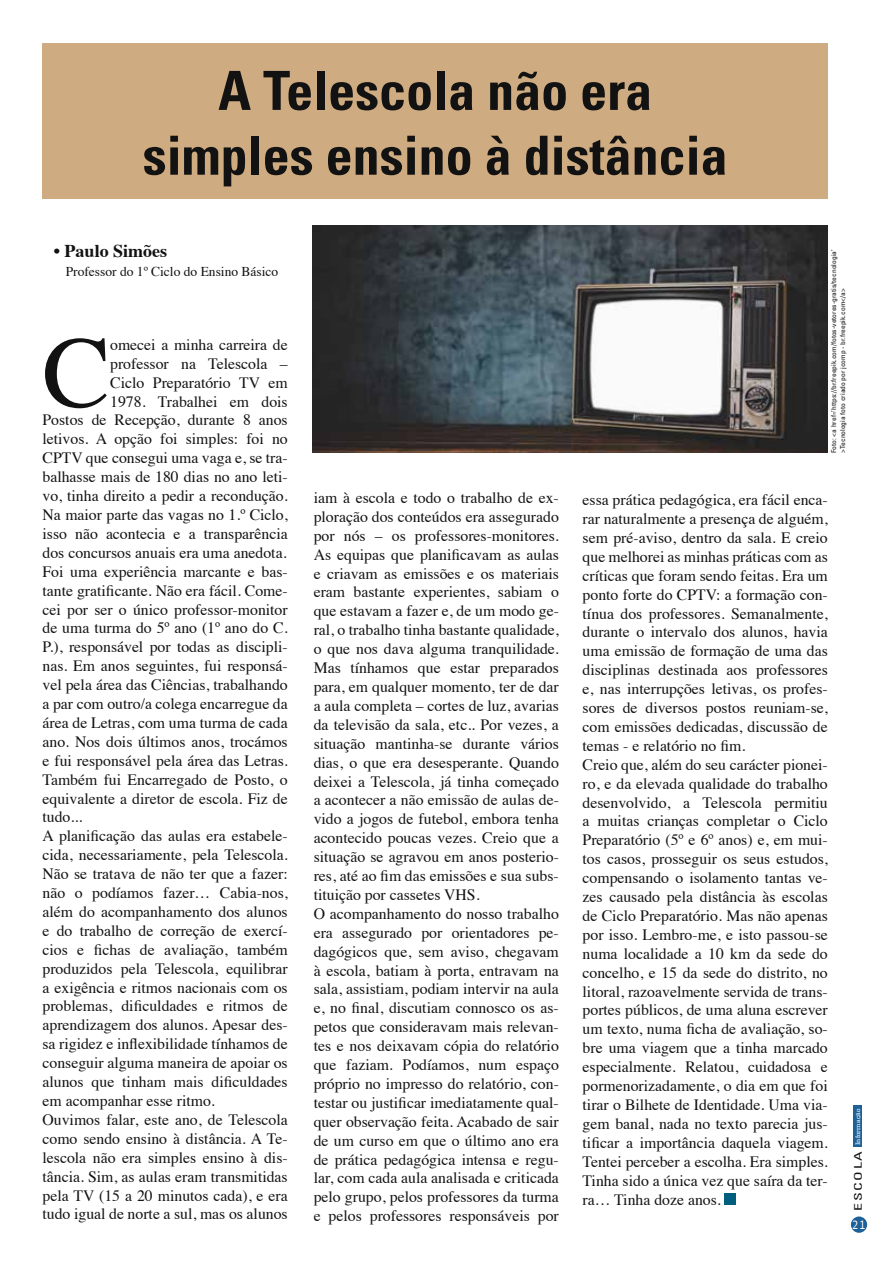
<style>
.page{position:relative;width:893px;height:1263px;background:#fff}
.page>*{position:absolute;margin:0;border:0;box-sizing:border-box;transform-origin:0 0}
.t1{font:101.4px "Times";color:#121212}
.t2{font:700 condensed 54px/64.8px "Univers";color:#121212;text-align:center}
.t3{font:700 18px "Times";color:#121212}
.t4{font:15.75px/18.9px "Times";color:#121212}
.t5{font:13.5px "Times";color:#121212}
.t6{font:12px "Andale Mono";color:#fff}
.t7{font:condensed 10.5px "Univers";letter-spacing:.1em;color:#121212;scale:1.5 1}
.t8{font:condensed 6.75px/9px "Univers";color:#121212;scale:1.11 1}
.t9{font:6.75px "Civic";letter-spacing:.01em;color:#fff;scale:1.33 1}
.s1{font-weight:400}
</style>
<div class="page">
<div style="left:853px;top:1106px;width:9px;height:42px;background:#1d6198"></div>
<div style="left:851px;top:1216px;width:16px;height:17px;background:#1d6198;border-radius:50%"></div>
<div style="left:725px;top:1193px;width:11px;height:11px;background:#005e7e"></div>
<div style="left:43px;top:43px;width:785px;height:155px;background:#ceab80"></div>
<img style="left:312px;top:225px;width:515px;height:227px">
<h2 class="t2" style="left:143px;top:58px;width:586px">A Telescola não era simples ensino à distância</h2>
<p class="t3" style="left:54px;top:233px;width:115px"><span class="s1">•</span> Paulo Simões</p>
<p class="t5" style="left:66px;top:258px;width:214px">Professor do 1º Ciclo do Ensino Básico</p>
<h1 class="t1" style="left:43px;top:278px;width:69px">C</h1>
<p class="t4" style="left:110px;top:334px;width:179px">omecei a minha carreira de</p>
<p class="t4" style="left:110px;top:353px;width:179px">professor na Telescola –</p>
<p class="t4" style="left:110px;top:372px;width:179px">Ciclo Preparatório TV em</p>
<p class="t4" style="left:110px;top:390px;width:179px">1978. Trabalhei em dois</p>
<p class="t4" style="left:43px;top:409px;width:247px">Postos de Recepção, durante 8 anos</p>
<p class="t4" style="left:43px;top:428px;width:247px">letivos. A opção foi simples: foi no</p>
<p class="t4" style="left:43px;top:447px;width:247px">CPTV que consegui uma vaga e, se tra-</p>
<p class="t4" style="left:43px;top:466px;width:247px">balhasse mais de 180 dias no ano leti-</p>
<p class="t4" style="left:43px;top:485px;width:247px">vo, tinha direito a pedir a recondução.</p>
<p class="t4" style="left:43px;top:504px;width:247px">Na maior parte das vagas no 1.º Ciclo,</p>
<p class="t4" style="left:43px;top:523px;width:247px">isso não acontecia e a transparência</p>
<p class="t4" style="left:43px;top:542px;width:246px">dos concursos anuais era uma anedota.</p>
<p class="t4" style="left:43px;top:561px;width:247px">Foi uma experiência marcante e bas-</p>
<p class="t4" style="left:43px;top:579px;width:247px">tante gratificante. Não era fácil. Come-</p>
<p class="t4" style="left:43px;top:598px;width:247px">cei por ser o único professor-monitor</p>
<p class="t4" style="left:43px;top:617px;width:247px">de uma turma do 5º ano (1º ano do C.</p>
<p class="t4" style="left:43px;top:636px;width:247px">P.), responsável por todas as discipli-</p>
<p class="t4" style="left:43px;top:655px;width:247px">nas. Em anos seguintes, fui responsá-</p>
<p class="t4" style="left:43px;top:674px;width:247px">vel pela área das Ciências, trabalhando</p>
<p class="t4" style="left:43px;top:693px;width:247px">a par com outro/a colega encarregue da</p>
<p class="t4" style="left:43px;top:712px;width:247px">área de Letras, com uma turma de cada</p>
<p class="t4" style="left:43px;top:731px;width:247px">ano. Nos dois últimos anos, trocámos</p>
<p class="t4" style="left:43px;top:750px;width:247px">e fui responsável pela área das Letras.</p>
<p class="t4" style="left:43px;top:768px;width:247px">Também fui Encarregado de Posto, o</p>
<p class="t4" style="left:43px;top:787px;width:247px">equivalente a diretor de escola. Fiz de</p>
<p class="t4" style="left:43px;top:806px;width:41px">tudo...</p>
<p class="t4" style="left:43px;top:825px;width:247px">A planificação das aulas era estabele-</p>
<p class="t4" style="left:43px;top:844px;width:247px">cida, necessariamente, pela Telescola.</p>
<p class="t4" style="left:43px;top:863px;width:247px">Não se tratava de não ter que a fazer:</p>
<p class="t4" style="left:43px;top:882px;width:247px">não o podíamos fazer… Cabia-nos,</p>
<p class="t4" style="left:43px;top:901px;width:247px">além do acompanhamento dos alunos</p>
<p class="t4" style="left:43px;top:920px;width:247px">e do trabalho de correção de exercí-</p>
<p class="t4" style="left:43px;top:939px;width:247px">cios e fichas de avaliação, também</p>
<p class="t4" style="left:43px;top:957px;width:247px">produzidos pela Telescola, equilibrar</p>
<p class="t4" style="left:43px;top:976px;width:247px">a exigência e ritmos nacionais com os</p>
<p class="t4" style="left:43px;top:995px;width:247px">problemas, dificuldades e ritmos de</p>
<p class="t4" style="left:43px;top:1014px;width:247px">aprendizagem dos alunos. Apesar des-</p>
<p class="t4" style="left:43px;top:1033px;width:247px">sa rigidez e inflexibilidade tínhamos de</p>
<p class="t4" style="left:43px;top:1052px;width:247px">conseguir alguma maneira de apoiar os</p>
<p class="t4" style="left:43px;top:1071px;width:247px">alunos que tinham mais dificuldades</p>
<p class="t4" style="left:43px;top:1090px;width:174px">em acompanhar esse ritmo.</p>
<p class="t4" style="left:43px;top:1109px;width:247px">Ouvimos falar, este ano, de Telescola</p>
<p class="t4" style="left:43px;top:1128px;width:247px">como sendo ensino à distância. A Te-</p>
<p class="t4" style="left:43px;top:1146px;width:247px">lescola não era simples ensino à dis-</p>
<p class="t4" style="left:43px;top:1165px;width:247px">tância. Sim, as aulas eram transmitidas</p>
<p class="t4" style="left:43px;top:1184px;width:247px">pela TV (15 a 20 minutos cada), e era</p>
<p class="t4" style="left:43px;top:1203px;width:247px">tudo igual de norte a sul, mas os alunos</p>
<p class="t8" style="left:829px;top:453px;width:185px;rotate:-90deg">Foto: &lt;a href=’https://br.freepik.com/fotos-vetores-gratis/tecnologia’ &gt;Tecnologia foto criado por jcomp - br.freepik.com&lt;/a&gt;</p>
<p class="t4" style="left:314px;top:487px;width:247px">iam à escola e todo o trabalho de ex&shy;ploração dos conteúdos era assegurado por nós – os professores-monitores.<br>As equipas que planificavam as aulas e criavam as emissões e os materiais eram bastante experientes, sabiam o que estavam a fazer e, de um modo ge&shy;ral, o trabalho tinha bastante qualidade, o que nos dava alguma tranquilidade.<br>Mas tínhamos que estar preparados para, em qualquer momento, ter de dar a aula completa – cortes de luz, avarias da televisão da sala, etc.. Por vezes, a situação mantinha-se durante vários dias, o que era desesperante. Quando deixei a Telescola, já tinha começado a acontecer a não emissão de aulas de&shy;vido a jogos de futebol, embora tenha acontecido poucas vezes. Creio que a situação se agravou em anos posterio&shy;res, até ao fim das emissões e sua subs&shy;tituição por cassetes VHS.<br>O acompanhamento do nosso trabalho era assegurado por orientadores pe&shy;dagógicos que, sem aviso, chegavam à escola, batiam à porta, entravam na sala, assistiam, podiam intervir na aula e, no final, discutiam connosco os as&shy;petos que consideravam mais relevan&shy;tes e nos deixavam cópia do relatório que faziam. Podíamos, num espaço próprio no impresso do relatório, con&shy;testar ou justificar imediatamente qual&shy;quer observação feita. Acabado de sair de um curso em que o último ano era de prática pedagógica intensa e regu&shy;lar, com cada aula analisada e criticada pelo grupo, pelos professores da turma e pelos professores responsáveis por</p>
<p class="t4" style="left:583px;top:489px;width:247px">essa prática pedagógica, era fácil enca&shy;rar naturalmente a presença de alguém, sem pré-aviso, dentro da sala. E creio que melhorei as minhas práticas com as críticas que foram sendo feitas. Era um ponto forte do CPTV: a formação con&shy;tínua dos professores. Semanalmente, durante o intervalo dos alunos, havia uma emissão de formação de uma das disciplinas destinada aos professores e, nas interrupções letivas, os profes&shy;sores de diversos postos reuniam-se, com emissões dedicadas, discussão de temas - e relatório no fim.<br>Creio que, além do seu carácter pionei&shy;ro, e da elevada qualidade do trabalho desenvolvido, a Telescola permitiu a muitas crianças completar o Ciclo Preparatório (5º e 6º anos) e, em mui&shy;tos casos, prosseguir os seus estudos, compensando o isolamento tantas ve&shy;zes causado pela distância às escolas de Ciclo Preparatório. Mas não apenas por isso. Lembro-me, e isto passou-se numa localidade a 10 km da sede do concelho, e 15 da sede do distrito, no litoral, razoavelmente servida de trans&shy;portes públicos, de uma aluna escrever um texto, numa ficha de avaliação, so&shy;bre uma viagem que a tinha marcado especialmente. Relatou, cuidadosa e pormenorizadamente, o dia em que foi tirar o Bilhete de Identidade. Uma via&shy;gem banal, nada no texto parecia jus&shy;tificar a importância daquela viagem.<br>Tentei perceber a escolha. Era simples.<br>Tinha sido a única vez que saíra da ter&shy;ra… Tinha doze anos.</p>
<p class="t9" style="left:854px;top:1145px;width:29px;rotate:-90deg">Informação</p>
<p class="t7" style="left:852px;top:1211px;width:41px;rotate:-90deg">ESCOLA</p>
<p class="t6" style="left:852px;top:1217px;width:16px">21</p>
</div>
